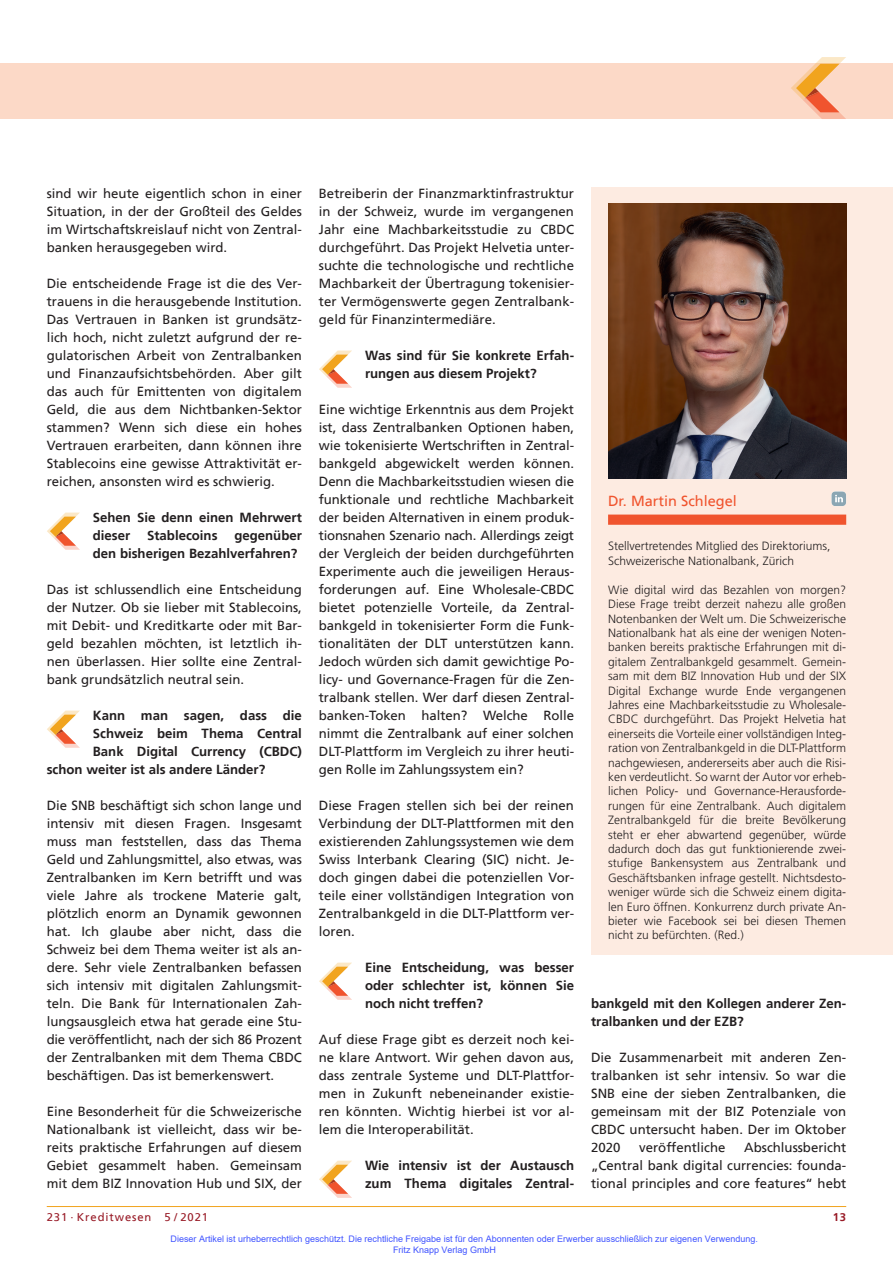
<style>
.page{position:relative;width:893px;height:1263px;background:#fff}
.page>*{position:absolute;margin:0;border:0;box-sizing:border-box;transform-origin:0 0}
.t1{font:14.55px "Frutiger";color:#f0542e}
.t2{font:13.2px/18px "Frutiger";color:#231f20;text-align:justify}
.t3{font:700 13.2px/18px "Frutiger";color:#231f20}
.t4{font:300 12px/14.4px "Frutiger";color:#231f20}
.t5{font:11.25px "Frutiger";letter-spacing:.08em;color:#981a26}
.t6{font:700 11.25px "Frutiger";color:#981a26}
.t7{font:9px/10.8px "Arial";color:#4054ff}
</style>
<div class="page">
<div style="left:0;top:64px;width:893px;height:55px;background:#fcd9c7"></div>
<svg style="left:791px;top:57px;width:55px;height:62px"></svg>
<hr style="left:47px;top:1206px;width:799px;height:1px;background:#f1a31e">
<svg style="left:47px;top:512px;width:33px;height:38px"></svg>
<svg style="left:47px;top:710px;width:33px;height:38px"></svg>
<svg style="left:319px;top:350px;width:33px;height:38px"></svg>
<svg style="left:319px;top:962px;width:33px;height:38px"></svg>
<svg style="left:319px;top:1160px;width:33px;height:38px"></svg>
<div style="left:591px;top:187px;width:302px;height:767px;background:#fdebe1"></div>
<div style="left:608px;top:514px;width:238px;height:11px;background:#f0542e"></div>
<img style="left:608px;top:204px;width:238px;height:274px">
<svg style="left:831px;top:491px;width:15px;height:15px"></svg>
<p class="t2" style="left:47px;top:185px;width:257px">sind wir heute eigentlich schon in einer Situation, in der der Großteil des Geldes im Wirtschaftskreislauf nicht von Zentral&shy;banken herausgegeben wird.</p>
<p class="t2" style="left:47px;top:275px;width:257px">Die entscheidende Frage ist die des Ver&shy;trauens in die herausgebende Institution.<br>Das Vertrauen in Banken ist grundsätz&shy;lich hoch, nicht zuletzt aufgrund der re&shy;gulatorischen Arbeit von Zentralbanken und Finanzaufsichtsbehörden. Aber gilt das auch für Emittenten von digitalem Geld, die aus dem Nichtbanken-Sektor stammen? Wenn sich diese ein hohes Vertrauen erarbeiten, dann können ihre Stablecoins eine gewisse Attraktivität er&shy;reichen, ansonsten wird es schwierig.</p>
<p class="t3" style="left:93px;top:509px;width:210px">Sehen Sie denn einen Mehrwert dieser</p>
<p class="t3" style="left:93px;top:527px;width:210px;text-indent:142px">gegenüber den bisherigen Bezahlverfahren?</p>
<p class="t2" style="left:47px;top:581px;width:257px">Das ist schlussendlich eine Entscheidung der Nutzer. Ob sie lieber mit Stablecoins, mit Debit- und Kreditkarte oder mit Bar&shy;geld bezahlen möchten, ist letztlich ih&shy;nen überlassen. Hier sollte eine Zentral&shy;bank grundsätzlich neutral sein.</p>
<p class="t3" style="left:93px;top:707px;width:210px">Kann man sagen, dass die</p>
<p class="t3" style="left:93px;top:725px;width:210px">Schweiz beim Thema Central</p>
<p class="t3" style="left:93px;top:743px;width:210px">Bank Digital Currency (CBDC)</p>
<p class="t3" style="left:47px;top:761px;width:220px">schon weiter ist als andere Länder?</p>
<p class="t2" style="left:47px;top:797px;width:257px">Die SNB beschäftigt sich schon lange und intensiv mit diesen Fragen. Insgesamt muss man feststellen, dass das Thema Geld und Zahlungsmittel, also etwas, was Zentralbanken im Kern betrifft und was viele Jahre als trockene Materie galt, plötzlich enorm an Dynamik gewonnen hat. Ich glaube aber nicht, dass die Schweiz bei dem Thema weiter ist als an&shy;dere. Sehr viele Zentralbanken befassen sich intensiv mit digitalen Zahlungsmit&shy;teln. Die Bank für Internationalen Zah&shy;lungsausgleich etwa hat gerade eine Stu&shy;die veröffentlicht, nach der sich 86 Prozent der Zentralbanken mit dem Thema CBDC beschäftigen. Das ist bemerkenswert.</p>
<p class="t2" style="left:47px;top:1103px;width:257px">Eine Besonderheit für die Schweizerische Nationalbank ist vielleicht, dass wir be&shy;reits praktische Erfahrungen auf diesem Gebiet gesammelt haben. Gemeinsam mit dem BIZ Innovation Hub und SIX, der</p>
<p class="t3" style="left:147px;top:527px;width:72px">Stablecoins</p>
<p class="t2" style="left:319px;top:185px;width:257px">Betreiberin der Finanzmarktinfrastruktur in der Schweiz, wurde im vergangenen Jahr eine Machbarkeitsstudie zu CBDC durchgeführt. Das Projekt Helvetia unter&shy;suchte die technologische und rechtliche Machbarkeit der Übertragung tokenisier&shy;ter Vermögenswerte gegen Zentralbank&shy;geld für Finanzintermediäre.</p>
<p class="t3" style="left:365px;top:347px;width:210px">Was sind für Sie konkrete Erfah&shy;rungen aus diesem Projekt?</p>
<p class="t2" style="left:319px;top:401px;width:257px">Eine wichtige Erkenntnis aus dem Projekt ist, dass Zentralbanken Optionen haben, wie tokenisierte Wertschriften in Zentral&shy;bankgeld abgewickelt werden können.<br>Denn die Machbarkeitsstudien wiesen die funktionale und rechtliche Machbarkeit der beiden Alternativen in einem produk&shy;tionsnahen Szenario nach. Allerdings zeigt der Vergleich der beiden durchgeführten Experimente auch die jeweiligen Heraus&shy;forderungen auf. Eine Wholesale-CBDC bietet potenzielle Vorteile, da Zentral&shy;bankgeld in tokenisierter Form die Funk&shy;tionalitäten der DLT unterstützen kann.<br>Jedoch würden sich damit gewichtige Po&shy;licy- und Governance-Fragen für die Zen&shy;tralbank stellen. Wer darf diesen Zentral&shy;banken-Token halten? Welche Rolle nimmt die Zentralbank auf einer solchen DLT-Plattform im Vergleich zu ihrer heuti&shy;gen Rolle im Zahlungssystem ein?</p>
<p class="t2" style="left:319px;top:797px;width:257px">Diese Fragen stellen sich bei der reinen Verbindung der DLT-Plattformen mit den existierenden Zahlungssystemen wie dem Swiss Interbank Clearing (SIC) nicht. Je&shy;doch gingen dabei die potenziellen Vor&shy;teile einer vollständigen Integration von Zentralbankgeld in die DLT-Plattform ver&shy;loren.</p>
<p class="t3" style="left:365px;top:959px;width:210px;text-align:justify">Eine Entscheidung, was besser oder schlechter ist, können Sie noch nicht treffen?</p>
<p class="t2" style="left:319px;top:1031px;width:257px">Auf diese Frage gibt es derzeit noch kei&shy;ne klare Antwort. Wir gehen davon aus, dass zentrale Systeme und DLT-Plattfor&shy;men in Zukunft nebeneinander existie&shy;ren könnten. Wichtig hierbei ist vor al&shy;lem die Interoperabilität.</p>
<p class="t3" style="left:365px;top:1157px;width:210px">Wie intensiv ist der Austausch zum Thema digitales Zentral-</p>
<p class="t1" style="left:608px;top:494px;width:130px">Dr. Martin Schlegel</p>
<p class="t4" style="left:608px;top:539px;width:224px">Stellvertretendes Mitglied des Direktoriums,<br>Schweizerische Nationalbank, Zürich</p>
<p class="t4" style="left:608px;top:582px;width:240px;text-align:justify">Wie digital wird das Bezahlen von morgen?<br>Diese Frage treibt derzeit nahezu alle großen Notenbanken der Welt um. Die Schweizerische Nationalbank hat als eine der wenigen Noten&shy;banken bereits praktische Erfahrungen mit di&shy;gitalem Zentralbankgeld gesammelt. Gemein&shy;sam mit dem BIZ Innovation Hub und der SIX Digital Exchange wurde Ende vergangenen Jahres eine Machbarkeitsstudie zu Wholesale-CBDC durchgeführt. Das Projekt Helvetia hat einerseits die Vorteile einer vollständigen Integ&shy;ration von Zentralbankgeld in die DLT-Plattform nachgewiesen, andererseits aber auch die Risi&shy;ken verdeutlicht. So warnt der Autor vor erheb&shy;lichen Policy- und Governance-Herausforde&shy;rungen für eine Zentralbank. Auch digitalem Zentralbankgeld für die breite Bevölkerung steht er eher abwartend gegenüber, würde dadurch doch das gut funktionierende zwei&shy;stufige Bankensystem aus Zentralbank und Geschäftsbanken infrage gestellt. Nichtsdesto&shy;weniger würde sich die Schweiz einem digita&shy;len Euro öffnen. Konkurrenz durch private An&shy;bieter wie Facebook sei bei diesen Themen nicht zu befürchten. (Red.)</p>
<p class="t3" style="left:591px;top:995px;width:256px">bankgeld mit den Kollegen anderer Zen&shy;tralbanken und der EZB?</p>
<p class="t2" style="left:591px;top:1049px;width:257px">Die Zusammenarbeit mit anderen Zen&shy;tralbanken ist sehr intensiv. So war die SNB eine der sieben Zentralbanken, die gemeinsam mit der BIZ Potenziale von CBDC untersucht haben. Der im Oktober 2020</p>
<p class="t2" style="left:639px;top:1139px;width:88px">veröffentliche</p>
<p class="t2" style="left:591px;top:1139px;width:257px;text-indent:153px">Abschlussbericht „Central bank digital currencies: founda&shy;tional principles and core features“ hebt</p>
<p class="t5" style="left:47px;top:1211px;width:163px">231 · Kreditwesen 5 / 2021</p>
<p class="t6" style="left:833px;top:1211px;width:15px">13</p>
<p class="t7" style="left:393px;top:1233px;width:366px;text-indent:-223px">Dieser Artikel ist urheberrechtlich geschützt. Die rechtliche Freigabe ist für den Abonnenten oder Erwerber ausschließlich zur eigenen Verwendung.<br>Fritz Knapp Verlag GmbH</p>
</div>
